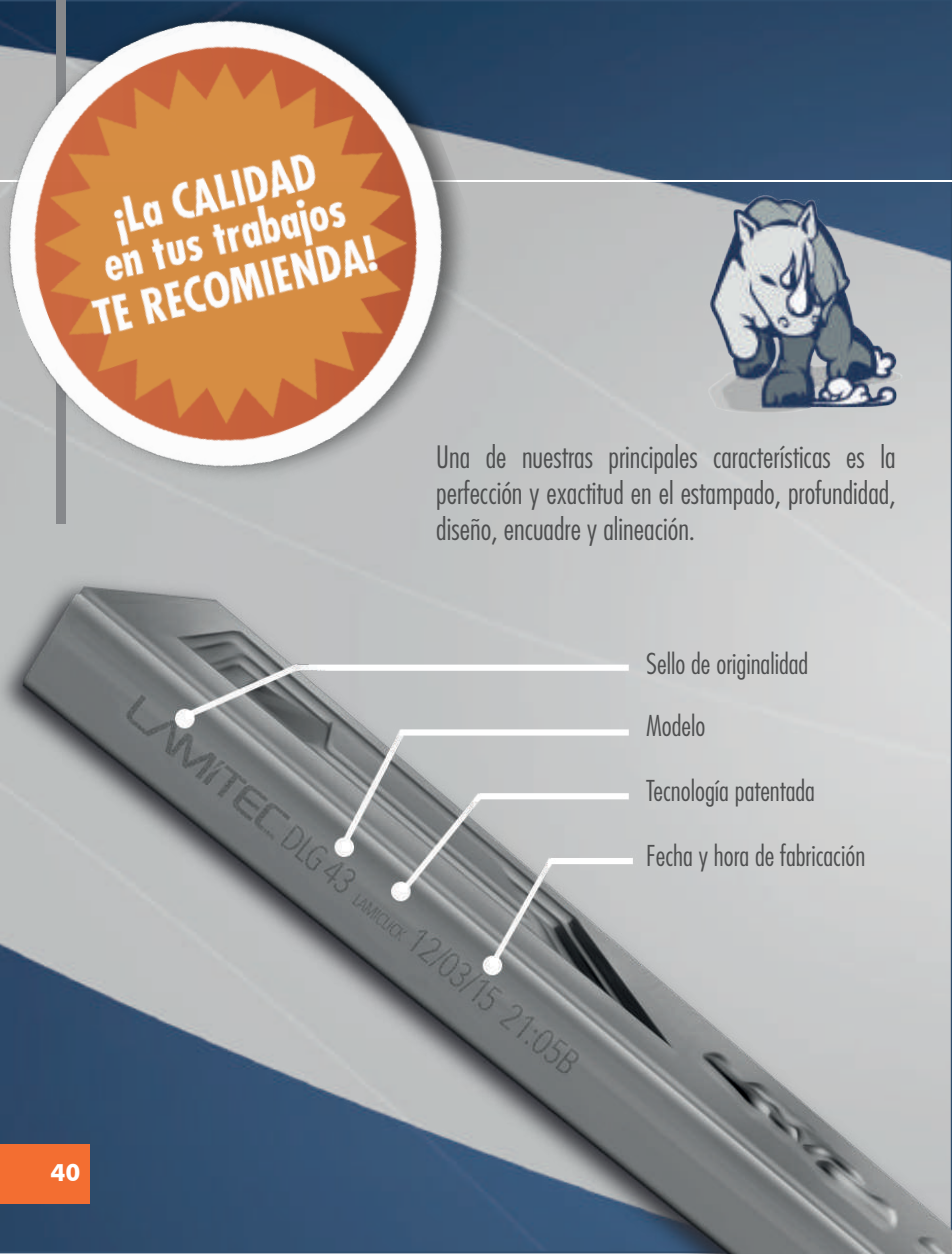
<style>
.page{position:relative;width:952px;height:1254px;background:#fff}
.page>*{position:absolute;margin:0;border:0;box-sizing:border-box;transform-origin:0 0}
.t1{font:300 condensed 30px/36px "Futura Std";color:#4e4f50;text-align:justify}
.t2{font:300 condensed 28px "Futura Std";color:#4e4f50}
.t3{font:700 24px "Futura BT";color:#fff}
</style>
<div class="page">
<svg style="left:0;top:0;width:952px;height:571px;background:#8794a1"></svg>
<img style="left:0;top:571px;width:952px;height:682px">
<hr style="left:0;top:181px;width:952px;height:1px;background:#fff">
<img style="left:628px;top:151px;width:324px;height:282px">
<div style="left:0;top:1144px;width:90px;height:60px;background:#f36e31"></div>
<img style="left:0;top:0;width:537px;height:553px">
<p class="t3" style="left:50px;top:1158px;width:31px">40</p>
<p class="t1" style="left:436px;top:438px;width:461px">Una de nuestras principales características es la perfección y exactitud en el estampado, profundidad, diseño, encuadre y alineación.</p>
<p class="t2" style="left:646px;top:647px;width:164px">Sello de originalidad</p>
<p class="t2" style="left:646px;top:710px;width:61px">Modelo</p>
<p class="t2" style="left:646px;top:775px;width:170px">Tecnología patentada</p>
<p class="t2" style="left:646px;top:839px;width:221px">Fecha y hora de fabricación</p>
</div>
